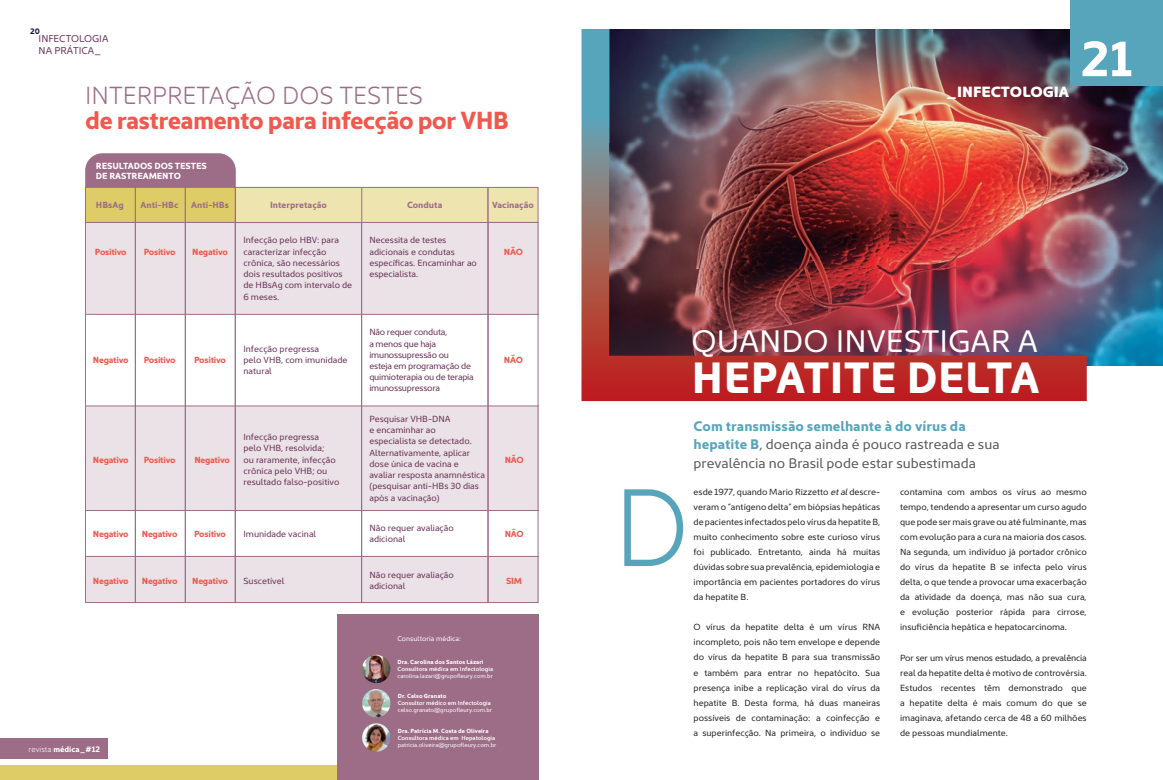
<style>
.page{position:relative;width:1163px;height:780px;background:#fff}
.page>*{position:absolute;margin:0;border:0;box-sizing:border-box;transform-origin:0 0}
.t1{font:300 111.1px "Kyrial Sans Pro";color:#57a5bb}
.t2{font:700 50px "Kyrial Sans Pro";color:#fff}
.t3{font:700 44.3px "Kyrial Sans Pro";color:#fff}
.t4{font:31.5px "Kyrial Sans Pro";color:#fff}
.t5{font:700 25px/25px "Kyrial Sans Pro";letter-spacing:-.03em;color:#f0594d}
.t6{font:900 15px "Kyrial Sans Pro";color:#fff}
.t7{font:14px/18px "Kyrial Sans Pro";color:#57585a}
.t8{font:10px/12px "Kyrial Sans Pro";color:#672f54}
.t9{font:9px/15px "Kyrial Sans Pro";color:#231f20;text-align:justify}
.t10{font:9px/11.2px "Kyrial Sans Pro";color:#672f54}
.t11{font:700 9px "Kyrial Sans Pro";letter-spacing:-.03em;color:#f0594d}
.t12{font:9px/11.2px "Kyrial Sans Pro";letter-spacing:-.025em;color:#672f54}
.t13{font:700 9px "Kyrial Sans Pro";color:#9d6d87}
.t14{font:700 9px/10.8px "Kyrial Sans Pro";letter-spacing:-.01em;color:#fff}
.t15{font:700 8px "Kyrial Sans Pro";color:#fff}
.t16{font:700 8px "Kyrial Sans Pro";color:#0f153d}
.t17{font:7px "Kyrial Sans Pro";letter-spacing:.01em;color:#fff}
.t18{font:6px/7px "Kyrial Sans Pro";color:#fff}
.s1{font-weight:300;color:#9d6d87}
.s2{font-weight:300}
.s3{font-weight:700}
.s4{font-weight:600}
.s5{font-weight:700;color:#57a5bb}
.s6{font-style:italic}
</style>
<div class="page">
<div style="left:23px;top:740px;width:78px;height:21px;background:linear-gradient(to right,#9d6d87,#9d6d87)"></div>
<div style="left:0;top:765px;width:536px;height:15px;background:#decc66"></div>
<div style="left:0;top:738px;width:108px;height:20px;background:#9d6d87"></div>
<div style="left:85px;top:153px;width:151px;height:34px;background:#9d6d87"></div>
<div style="left:85px;top:556px;width:453px;height:46px;background:#eae2e6"></div>
<div style="left:85px;top:406px;width:453px;height:104px;background:#eae2e6"></div>
<div style="left:85px;top:222px;width:453px;height:92px;background:#eae2e6"></div>
<div style="left:235px;top:187px;width:126px;height:35px;background:#eee4b0"></div>
<div style="left:235px;top:187px;width:127px;height:36px;border:1px solid #9d6d87"></div>
<div style="left:235px;top:222px;width:127px;height:380px;border:1px solid #9d6d87"></div>
<div style="left:362px;top:187px;width:126px;height:35px;background:#eee4b0"></div>
<div style="left:361px;top:187px;width:127px;height:36px;border:1px solid #9d6d87"></div>
<div style="left:361px;top:222px;width:127px;height:380px;border:1px solid #9d6d87"></div>
<div style="left:85px;top:187px;width:50px;height:35px;background:#decc66"></div>
<div style="left:85px;top:187px;width:51px;height:36px;border:1px solid #9d6d87"></div>
<div style="left:85px;top:222px;width:51px;height:380px;border:1px solid #9d6d87"></div>
<div style="left:488px;top:187px;width:50px;height:35px;background:#eee4b0"></div>
<div style="left:488px;top:187px;width:50px;height:36px;border:1px solid #9d6d87"></div>
<div style="left:488px;top:222px;width:50px;height:380px;border:1px solid #9d6d87"></div>
<div style="left:135px;top:187px;width:50px;height:35px;background:#decc66"></div>
<div style="left:135px;top:187px;width:50px;height:36px;border:1px solid #9d6d87"></div>
<div style="left:135px;top:222px;width:50px;height:380px;border:1px solid #9d6d87"></div>
<div style="left:185px;top:187px;width:50px;height:35px;background:#decc66"></div>
<div style="left:185px;top:187px;width:50px;height:36px;border:1px solid #9d6d87"></div>
<div style="left:185px;top:222px;width:50px;height:380px;border:1px solid #9d6d87"></div>
<hr style="left:85px;top:314px;width:454px;height:1px;background:#9d6d87">
<hr style="left:85px;top:405px;width:454px;height:1px;background:#9d6d87">
<hr style="left:85px;top:510px;width:454px;height:1px;background:#9d6d87">
<hr style="left:85px;top:556px;width:454px;height:1px;background:#9d6d87">
<div style="left:337px;top:614px;width:202px;height:166px;background:#9d6d87"></div>
<img style="left:362px;top:654px;width:28px;height:29px;border-radius:14px">
<img style="left:362px;top:689px;width:28px;height:28px;border-radius:14px">
<img style="left:362px;top:723px;width:28px;height:28px;border-radius:14px">
<img style="left:1086px;top:86px;width:76px;height:57px">
<img style="left:1086px;top:143px;width:76px;height:222px">
<div style="left:1070px;top:0;width:92px;height:86px;background:#57a5bb"></div>
<img style="left:581px;top:29px;width:505px;height:372px">
<p class="t16" style="left:30px;top:26px;width:11px">20</p>
<p class="t8" style="left:39px;top:32px;width:71px">INFECTOLOGIA<br>NA PRÁTICA_</p>
<p class="t5" style="left:85px;top:81px;width:425px"><span class="s1">INTERPRETAÇÃO DOS TESTES<br></span>de rastreamento para infecção por VHB</p>
<p class="t14" style="left:96px;top:159px;width:112px">RESULTADOS DOS TESTES<br>DE RASTREAMENTO</p>
<p class="t13" style="left:96px;top:199px;width:29px">HBsAg</p>
<p class="t13" style="left:270px;top:199px;width:58px">Interpretação</p>
<p class="t13" style="left:407px;top:199px;width:37px">Conduta</p>
<p class="t13" style="left:492px;top:199px;width:43px">Vacinação</p>
<p class="t11" style="left:95px;top:245px;width:33px">Positivo</p>
<p class="t11" style="left:144px;top:245px;width:33px">Positivo</p>
<p class="t11" style="left:192px;top:245px;width:37px">Negativo</p>
<p class="t11" style="left:504px;top:245px;width:21px">NÃO</p>
<p class="t13" style="left:141px;top:199px;width:39px">Anti-HBc</p>
<p class="t13" style="left:191px;top:199px;width:39px">Anti-HBs</p>
<p class="t10" style="left:243px;top:234px;width:110px">Infecção pelo HBV: para caracterizar infecção crônica, são necessários dois resultados positivos de HBsAg com intervalo de<br>6 meses.</p>
<p class="t10" style="left:369px;top:234px;width:109px">Necessita de testes adicionais e condutas específicas. Encaminhar ao especialista.</p>
<p class="t12" style="left:369px;top:326px;width:106px">Não requer conduta,<br>a menos que haja imunossupressão ou esteja em programação de quimioterapia ou de terapia imunossupressora</p>
<p class="t10" style="left:243px;top:343px;width:105px">Infecção pregressa<br>pelo VHB, com imunidade natural</p>
<p class="t11" style="left:93px;top:353px;width:37px">Negativo</p>
<p class="t11" style="left:144px;top:353px;width:33px">Positivo</p>
<p class="t11" style="left:194px;top:353px;width:33px">Positivo</p>
<p class="t11" style="left:504px;top:353px;width:21px">NÃO</p>
<p class="t10" style="left:369px;top:413px;width:117px">Pesquisar VHB-DNA<br>e encaminhar ao<br>especialista se detectado.<br>Alternativamente, aplicar dose única de vacina e avaliar resposta anamnéstica (pesquisar anti-HBs 30 dias após a vacinação)</p>
<p class="t10" style="left:243px;top:431px;width:97px">Infecção pregressa pelo VHB, resolvida;<br>ou raramente, infecção crônica pelo VHB; ou resultado falso-positivo</p>
<p class="t11" style="left:93px;top:453px;width:37px">Negativo</p>
<p class="t11" style="left:144px;top:453px;width:33px">Positivo</p>
<p class="t11" style="left:194px;top:453px;width:37px">Negativo</p>
<p class="t11" style="left:504px;top:453px;width:21px">NÃO</p>
<p class="t10" style="left:369px;top:522px;width:86px">Não requer avaliação adicional</p>
<p class="t11" style="left:93px;top:527px;width:37px">Negativo</p>
<p class="t11" style="left:142px;top:527px;width:37px">Negativo</p>
<p class="t11" style="left:194px;top:527px;width:33px">Positivo</p>
<p class="t10" style="left:243px;top:527px;width:74px">Imunidade vacinal</p>
<p class="t11" style="left:504px;top:527px;width:21px">NÃO</p>
<p class="t10" style="left:369px;top:568px;width:86px">Não requer avaliação adicional</p>
<p class="t10" style="left:243px;top:574px;width:42px">Suscetível</p>
<p class="t11" style="left:93px;top:574px;width:37px">Negativo</p>
<p class="t11" style="left:142px;top:574px;width:37px">Negativo</p>
<p class="t11" style="left:192px;top:574px;width:37px">Negativo</p>
<p class="t11" style="left:506px;top:574px;width:18px">SIM</p>
<p class="t15" style="left:29px;top:743px;width:73px"><span class="s2">revista</span> médica_#12</p>
<p class="t15" style="left:95px;top:743px;width:5px">1</p>
<p class="t17" style="left:397px;top:633px;width:65px">Consultoria médica:</p>
<p class="t18" style="left:397px;top:658px;width:97px"><span class="s3">Dra. Carolina dos Santos Lázari<br></span><span class="s4">Consultora médica em Infectologia </span>carolina.lazari@grupofleury.com.br</p>
<p class="t18" style="left:398px;top:692px;width:96px"><span class="s3">Dr. Celso Granato<br></span><span class="s4">Consultor médico em Infectologia </span>celso.granato@grupofleury.com.br</p>
<p class="t18" style="left:398px;top:726px;width:100px"><span class="s3">Dra. Patrícia M. Costa de Oliveira<br></span><span class="s4">Consultora médica em Hepatologia </span>patricia.oliveira@grupofleury.com.br</p>
<p class="t6" style="left:946px;top:80px;width:124px">_INFECTOLOGIA</p>
<p class="t2" style="left:1080px;top:23px;width:53px">21</p>
<p class="t4" style="left:691px;top:319px;width:348px">QUANDO INVESTIGAR A</p>
<p class="t3" style="left:691px;top:345px;width:350px">HEPATITE DELTA</p>
<p class="t7" style="left:693px;top:417px;width:307px"><span class="s5">Com transmissão semelhante à do vírus da hepatite B</span>, doença ainda é pouco rastreada e sua prevalência no Brasil pode estar subestimada</p>
<p class="t1" style="left:613px;top:444px;width:78px">D</p>
<p class="t9" style="left:693px;top:484px;width:188px">esde 1977, quando Mario Rizzetto <span class="s6">et al</span> descre&shy;veram o “antígeno delta” em biópsias hepáticas de pacientes infectados pelo vírus da hepatite B, muito conhecimento sobre este curioso vírus foi publicado. Entretanto, ainda há muitas dúvidas sobre sua prevalência, epidemiologia e importância em pacientes portadores do vírus da hepatite B.</p>
<p class="t9" style="left:693px;top:619px;width:188px">O vírus da hepatite delta é um vírus RNA incompleto, pois não tem envelope e depende do vírus da hepatite B para sua transmissão e também para entrar no hepatócito. Sua presença inibe a replicação viral do vírus da hepatite B. Desta forma, há duas maneiras possíveis de contaminação: a coinfecção e a superinfecção. Na primeira, o indivíduo se</p>
<p class="t9" style="left:900px;top:484px;width:188px">contamina com ambos os vírus ao mesmo tempo, tendendo a apresentar um curso agudo que pode ser mais grave ou até fulminante, mas com evolução para a cura na maioria dos casos.<br>Na segunda, um indivíduo já portador crônico do vírus da hepatite B se infecta pelo vírus delta, o que tende a provocar uma exacerbação da atividade da doença, mas não sua cura, e evolução posterior rápida para cirrose, insuficiência hepática e hepatocarcinoma.</p>
<p class="t9" style="left:900px;top:649px;width:188px">Por ser um vírus menos estudado, a prevalência real da hepatite delta é motivo de controvérsia.<br>Estudos recentes têm demonstrado que a hepatite delta é mais comum do que se imaginava, afetando cerca de 48 a 60 milhões de pessoas mundialmente.</p>
</div>
